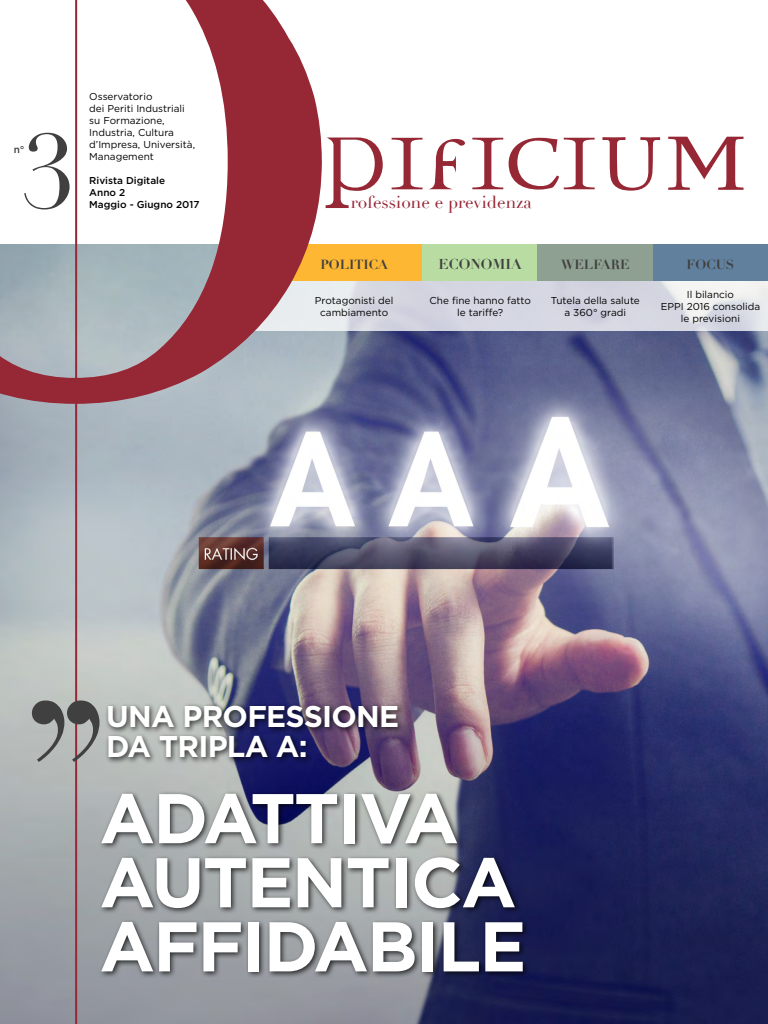
<style>
.page{position:relative;width:768px;height:1024px;background:#fff}
.page>*{position:absolute;margin:0;border:0;box-sizing:border-box;transform-origin:0 0}
.t1{font:103.6px "Didot";color:#404040}
.t2{font:700 70.2px/64.1px "Gotham HTF";letter-spacing:-.025em;color:#fff}
.t3{font:700 30px/30px "Gotham HTF";letter-spacing:-.025em;color:#fff}
.t4{font:17.2px "Didot";color:#962734}
.t5{font:700 14px "Didot";color:#404040}
.t6{font:700 13px "Didot";color:#404040}
.t7{font:10px/12px "Gotham HTF";color:#000;text-align:center}
.t8{font:500 10px/12px "Gotham HTF";color:#000}
.t9{font:500 10px "Gotham HTF";color:#404040}
</style>
<div class="page">
<img style="left:0;top:331px;width:768px;height:693px">
<div style="left:227px;top:244px;width:196px;height:37px;background:#fdb733"></div>
<svg style="left:322px;top:281px;width:446px;height:50px;background:#d8dae3"></svg>
<div style="left:653px;top:244px;width:115px;height:37px;background:#61809d"></div>
<svg style="left:0;top:0;width:322px;height:404px"></svg>
<hr style="left:75px;top:0;width:2px;height:1024px;background:#962734">
<svg style="left:269px;top:136px;width:114px;height:72px"></svg>
<svg style="left:392px;top:138px;width:31px;height:51px"></svg>
<svg style="left:429px;top:139px;width:36px;height:50px"></svg>
<svg style="left:472px;top:138px;width:31px;height:51px"></svg>
<svg style="left:509px;top:138px;width:86px;height:52px"></svg>
<svg style="left:602px;top:137px;width:58px;height:54px"></svg>
<svg style="left:668px;top:137px;width:76px;height:53px"></svg>
<div style="left:423px;top:244px;width:115px;height:37px;background:#b8dca1"></div>
<div style="left:538px;top:244px;width:115px;height:37px;background:#8ea091"></div>
<svg style="left:32px;top:701px;width:68px;height:61px;background:#8a8c8b"></svg>
<div style="left:105px;top:703px;width:300px;height:61px;background:#000;opacity:.75"></div>
<div style="left:98px;top:791px;width:432px;height:188px;background:#000;opacity:.75"></div>
<h1 class="t1" style="left:21px;top:111px;width:55px">3</h1>
<p class="t9" style="left:14px;top:144px;width:12px">n°</p>
<p class="t7" style="left:89px;top:90px;width:107px;text-align:left">Osservatorio<br>dei Periti Industriali su Formazione,<br>Industria, Cultura d’Impresa, Università,<br>Management</p>
<p class="t8" style="left:89px;top:174px;width:112px">Rivista Digitale<br>Anno 2<br>Maggio - Giugno 2017</p>
<h3 class="t4" style="left:351px;top:192px;width:182px">rofessione e previdenza</h3>
<h3 class="t6" style="left:320px;top:256px;width:69px">POLITICA</h3>
<h3 class="t5" style="left:439px;top:256px;width:85px">ECONOMIA</h3>
<h3 class="t6" style="left:561px;top:256px;width:70px">WELFARE</h3>
<h3 class="t6" style="left:687px;top:256px;width:49px">FOCUS</h3>
<p class="t7" style="left:315px;top:294px;width:80px">Protagonisti del cambiamento</p>
<p class="t7" style="left:430px;top:294px;width:103px">Che fine hanno fatto le tariffe?</p>
<p class="t7" style="left:551px;top:294px;width:90px">Tutela della salute a 360° gradi</p>
<p class="t7" style="left:661px;top:288px;width:101px">Il bilancio<br>EPPI 2016 consolida le previsioni</p>
<h3 class="t3" style="left:106px;top:701px;width:295px">UNA PROFESSIONE<br>DA TRIPLA A:</h3>
<h2 class="t2" style="left:100px;top:785px;width:428px">ADATTIVA<br>AUTENTICA<br>AFFIDABILE</h2>
</div>
